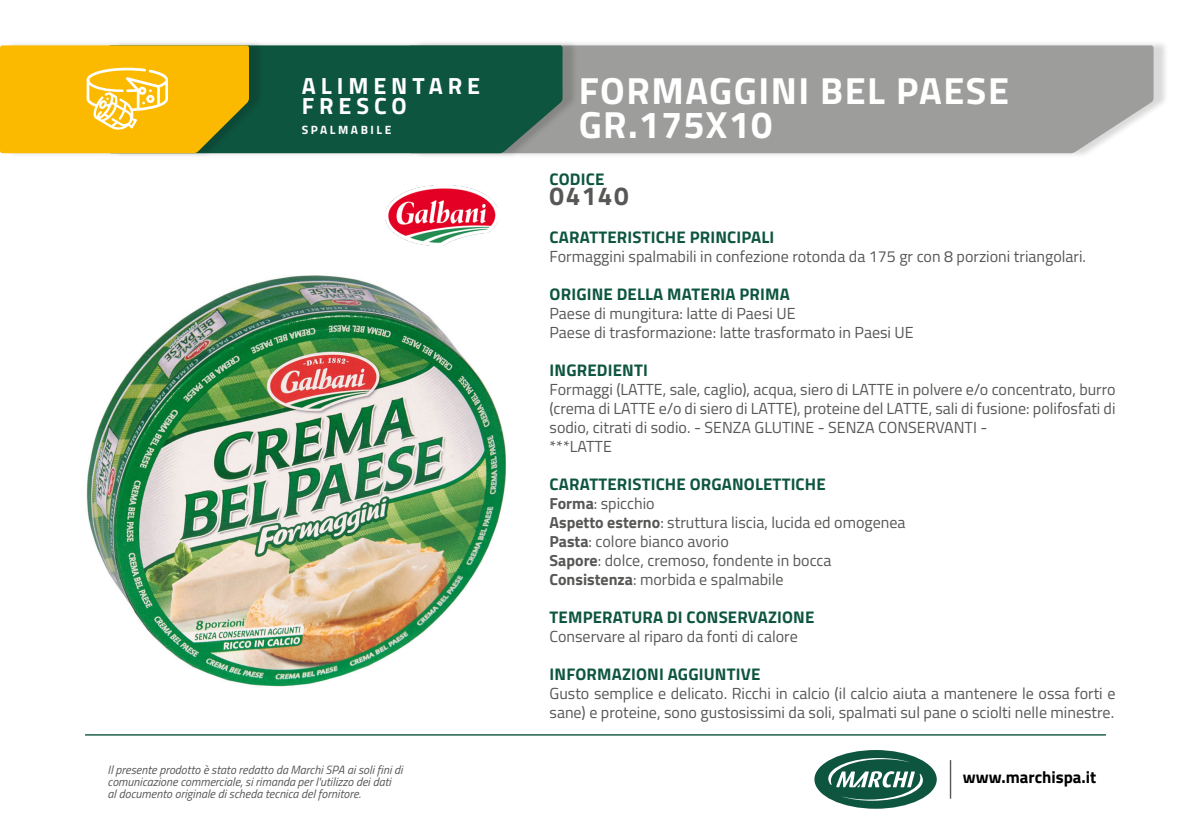
<style>
.page{position:relative;width:1191px;height:840px;background:#fff}
.page>*{position:absolute;margin:0;border:0;box-sizing:border-box;transform-origin:0 0}
.t1{font:700 37.8px/34.2px "Titillium Web";letter-spacing:.04em;color:#fff}
.t2{font:700 26px "Titillium Web";letter-spacing:.06em;color:#575756}
.t3{font:700 23.4px "Titillium Web";letter-spacing:.21em;color:#fff}
.t4{font:700 16.8px "Titillium Web";letter-spacing:.01em;color:#0e5540}
.t5{font:700 16.8px "Titillium Web";color:#000}
.t6{font:16px/19px "Titillium Web";color:#575756;text-align:justify}
.t7{font:italic 12px/12px "Titillium Web";color:#575756}
.t8{font:700 12px "Titillium Web";letter-spacing:.21em;color:#fff}
.s1{font-weight:700}
</style>
<div class="page">
<hr style="left:949px;top:759px;width:2px;height:39px;background:#575756">
<div style="left:814px;top:749px;width:122px;height:59px;background:#0e5540;border-radius:50%"></div>
<svg style="left:828px;top:757px;width:95px;height:43px"></svg>
<hr style="left:85px;top:733px;width:1021px;height:2px;background:#0e5540">
<div style="left:413px;top:40px;width:756px;height:118px;background:#000;opacity:.15"></div>
<div style="left:578px;top:45px;width:575px;height:108px;background:#9d9d9c"></div>
<div style="left:113px;top:40px;width:465px;height:119px;background:#000;opacity:.15"></div>
<div style="left:265px;top:45px;width:297px;height:108px;background:#0e5540"></div>
<div style="left:5px;top:40px;width:260px;height:119px;background:#000;opacity:.15"></div>
<svg style="left:0;top:45px;width:249px;height:108px;background:#efb811"></svg>
<img style="left:86px;top:275px;width:420px;height:412px">
<img style="left:385px;top:185px;width:113px;height:60px">
<p class="t3" style="left:302px;top:68px;width:180px">ALIMENTARE</p>
<p class="t3" style="left:302px;top:88px;width:107px">FRESCO</p>
<p class="t8" style="left:302px;top:121px;width:91px">SPALMABILE</p>
<p class="t7" style="left:108px;top:762px;width:296px">Il presente prodotto è stato redatto da Marchi SPA ai soli fini di comunicazione commerciale, si rimanda per l'utilizzo dei dati<br>al documento originale di scheda tecnica del fornitore.</p>
<p class="t1" style="left:578px;top:71px;width:432px">FORMAGGINI BEL PAESE<br>GR.175X10</p>
<p class="t4" style="left:549px;top:166px;width:56px">CODICE</p>
<p class="t2" style="left:549px;top:176px;width:81px">04140</p>
<p class="t4" style="left:549px;top:224px;width:226px">CARATTERISTICHE PRINCIPALI</p>
<p class="t6" style="left:549px;top:246px;width:538px">Formaggini spalmabili in confezione rotonda da 175 gr con 8 porzioni triangolari.</p>
<p class="t4" style="left:549px;top:281px;width:242px">ORIGINE DELLA MATERIA PRIMA</p>
<p class="t6" style="left:549px;top:303px;width:248px">Paese di mungitura: latte di Paesi UE</p>
<p class="t6" style="left:549px;top:322px;width:366px">Paese di trasformazione: latte trasformato in Paesi UE</p>
<p class="t4" style="left:549px;top:357px;width:100px">INGREDIENTI</p>
<p class="t6" style="left:549px;top:379px;width:567px">Formaggi (LATTE, sale, caglio), acqua, siero di LATTE in polvere e/o concentrato, burro (crema di LATTE e/o di siero di LATTE), proteine del LATTE, sali di fusione: polifosfati di sodio, citrati di sodio. - SENZA GLUTINE - SENZA CONSERVANTI -</p>
<p class="t6" style="left:549px;top:436px;width:64px">***LATTE</p>
<p class="t4" style="left:549px;top:471px;width:278px">CARATTERISTICHE ORGANOLETTICHE</p>
<p class="t6" style="left:549px;top:493px;width:107px"><span class="s1">Forma</span>: spicchio</p>
<p class="t6" style="left:549px;top:512px;width:357px"><span class="s1">Aspetto esterno</span>: struttura liscia, lucida ed omogenea</p>
<p class="t6" style="left:549px;top:531px;width:181px"><span class="s1">Pasta</span>: colore bianco avorio</p>
<p class="t6" style="left:549px;top:550px;width:283px"><span class="s1">Sapore</span>: dolce, cremoso, fondente in bocca</p>
<p class="t6" style="left:549px;top:569px;width:235px"><span class="s1">Consistenza</span>: morbida e spalmabile</p>
<p class="t4" style="left:549px;top:604px;width:266px">TEMPERATURA DI CONSERVAZIONE</p>
<p class="t6" style="left:549px;top:626px;width:250px">Conservare al riparo da fonti di calore</p>
<p class="t4" style="left:549px;top:661px;width:212px">INFORMAZIONI AGGIUNTIVE</p>
<p class="t6" style="left:549px;top:683px;width:567px">Gusto semplice e delicato. Ricchi in calcio (il calcio aiuta a mantenere le ossa forti e sane) e proteine, sono gustosissimi da soli, spalmati sul pane o sciolti nelle minestre.</p>
<p class="t5" style="left:963px;top:764px;width:135px">www.marchispa.it</p>
</div>
